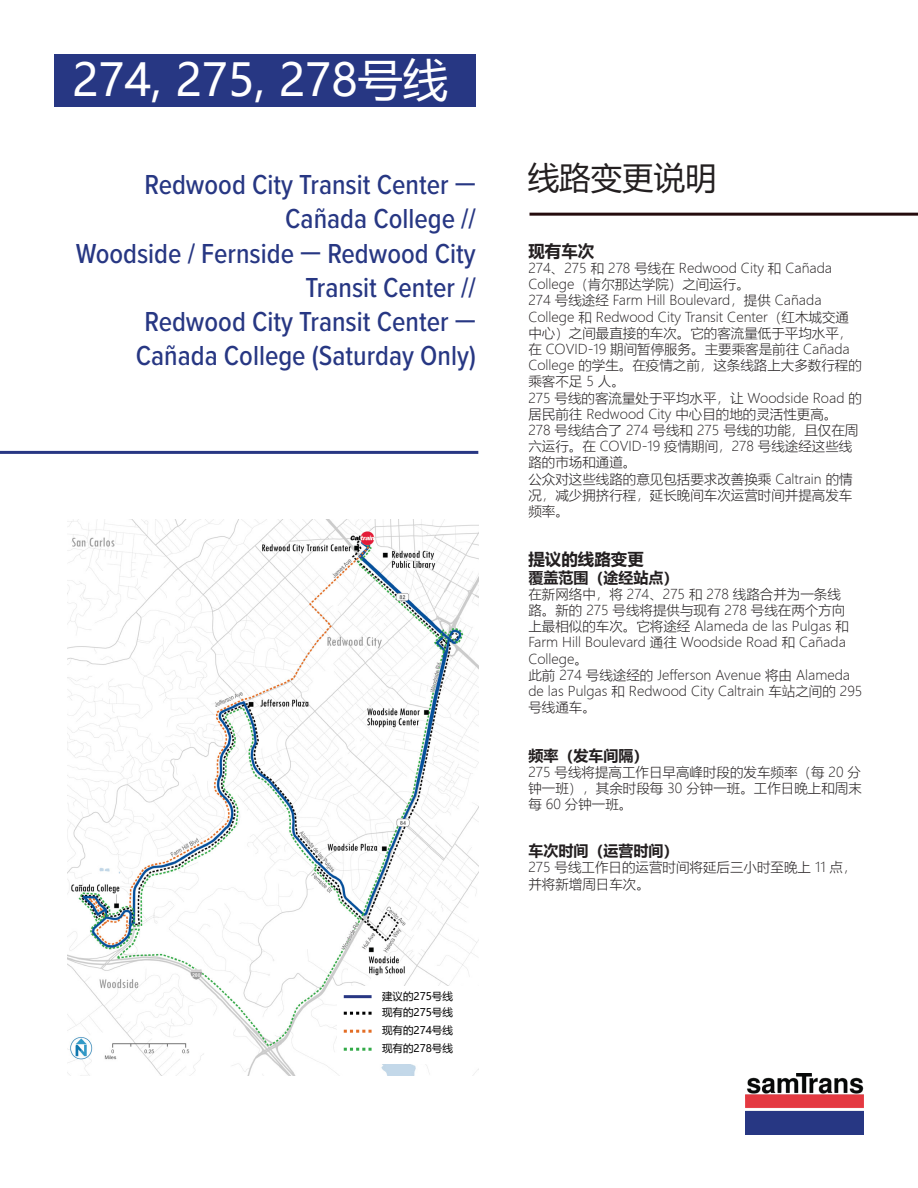
<style>
.page{position:relative;width:918px;height:1188px;background:#fff}
.page>*{position:absolute;margin:0;border:0;box-sizing:border-box;transform-origin:0 0}
.t1{font:45px "Microsoft Ya Hei";color:#fff}
.t2{font:31.5px "Microsoft Ya Hei";color:#231f20}
.t3{font:500 28.5px/34.2px "Proxima Nova Cond";color:#273783;text-align:right}
.t4{font:700 16.5px "Microsoft Ya Hei";color:#231f20}
.t5{font:700 15px "Microsoft Ya Hei";color:#231f20}
.t6{font:300 13.5px/16.2px "Microsoft Ya Hei";color:#231f20}
.t7{font:10.5px "Microsoft Ya Hei";color:#030303}
</style>
<div class="page">
<img style="left:746px;top:1074px;width:118px;height:37px">
<div style="left:746px;top:1111px;width:118px;height:24px;background:#273783"></div>
<div style="left:54px;top:54px;width:422px;height:53px;background:#273783"></div>
<hr style="left:530px;top:213px;width:388px;height:3px;background:#250b0d">
<hr style="left:0;top:451px;width:478px;height:3px;background:#273783">
<img style="left:68px;top:519px;width:410px;height:556px">
<div style="left:337px;top:986px;width:141px;height:77px;background:#fff"></div>
<hr style="left:344px;top:995px;width:28px;height:3px;background:#273783">
<svg style="left:344px;top:1012px;width:28px;height:3px"></svg>
<svg style="left:344px;top:1030px;width:28px;height:3px"></svg>
<svg style="left:344px;top:1048px;width:28px;height:3px"></svg>
<p class="t1" style="left:72px;top:49px;width:377px">274, 275, 278号线</p>
<p class="t3" style="left:145px;top:167px;width:333px">Redwood City Transit Center —</p>
<p class="t3" style="left:285px;top:201px;width:192px">Cañada College //</p>
<p class="t3" style="left:76px;top:235px;width:402px">Woodside / Fernside — Redwood City<br>Transit Center //</p>
<p class="t3" style="left:145px;top:303px;width:333px">Redwood City Transit Center —</p>
<p class="t3" style="left:136px;top:338px;width:342px">Cañada College (Saturday Only)</p>
<p class="t7" style="left:382px;top:989px;width:72px">建议的275号线</p>
<p class="t7" style="left:382px;top:1005px;width:72px">现有的275号线</p>
<p class="t7" style="left:382px;top:1023px;width:72px">现有的274号线</p>
<p class="t7" style="left:382px;top:1041px;width:72px">现有的278号线</p>
<p class="t2" style="left:528px;top:156px;width:190px">线路变更说明</p>
<p class="t4" style="left:528px;top:239px;width:67px">现有车次</p>
<p class="t6" style="left:528px;top:260px;width:305px">274、275 和 278 号线在 Redwood City 和 Cañada<br>College（肯尔那达学院）之间运行。</p>
<p class="t6" style="left:528px;top:292px;width:335px">274 号线途经 Farm Hill Boulevard，提供 Cañada<br>College 和 Redwood City Transit Center（红木城交通中心）之间最直接的车次。它的客流量低于平均水平，在 COVID-19 期间暂停服务。主要乘客是前往 Cañada<br>College 的学生。在疫情之前，这条线路上大多数行程的乘客不足 5 人。</p>
<p class="t6" style="left:528px;top:389px;width:335px">275 号线的客流量处于平均水平，让 Woodside Road 的居民前往 Redwood City 中心目的地的灵活性更高。</p>
<p class="t6" style="left:528px;top:422px;width:332px">278 号线结合了 274 号线和 275 号线的功能，且仅在周六运行。在 COVID-19 疫情期间，278 号线途经这些线路的市场和通道。</p>
<p class="t6" style="left:528px;top:470px;width:326px;text-align:justify">公众对这些线路的意见包括要求改善换乘 Caltrain 的情况，减少拥挤行程，延长晚间车次运营时间并提高发车频率。</p>
<p class="t4" style="left:528px;top:547px;width:117px">提议的线路变更</p>
<p class="t5" style="left:528px;top:567px;width:151px">覆盖范围（途经站点）</p>
<p class="t6" style="left:528px;top:585px;width:322px">在新网络中，将 274、275 和 278 线路合并为一条线路。新的 275 号线将提供与现有 278 号线在两个方向上最相似的车次。它将途经 Alameda de las Pulgas 和<br>Farm Hill Boulevard 通往 Woodside Road 和 Cañada<br>College。</p>
<p class="t6" style="left:528px;top:666px;width:336px">此前 274 号线途经的 Jefferson Avenue 将由 Alameda de las Pulgas 和 Redwood City Caltrain 车站之间的 295号线通车。</p>
<p class="t5" style="left:528px;top:745px;width:121px">频率（发车间隔）</p>
<p class="t6" style="left:528px;top:764px;width:335px;text-align:justify">275 号线将提高工作日早高峰时段的发车频率（每 20 分钟一班），其余时段每 30 分钟一班。工作日晚上和周末每 60 分钟一班。</p>
<p class="t5" style="left:528px;top:840px;width:151px">车次时间（运营时间）</p>
<p class="t6" style="left:528px;top:859px;width:330px">275 号线工作日的运营时间将延后三小时至晚上 11 点，并将新增周日车次。</p>
</div>
